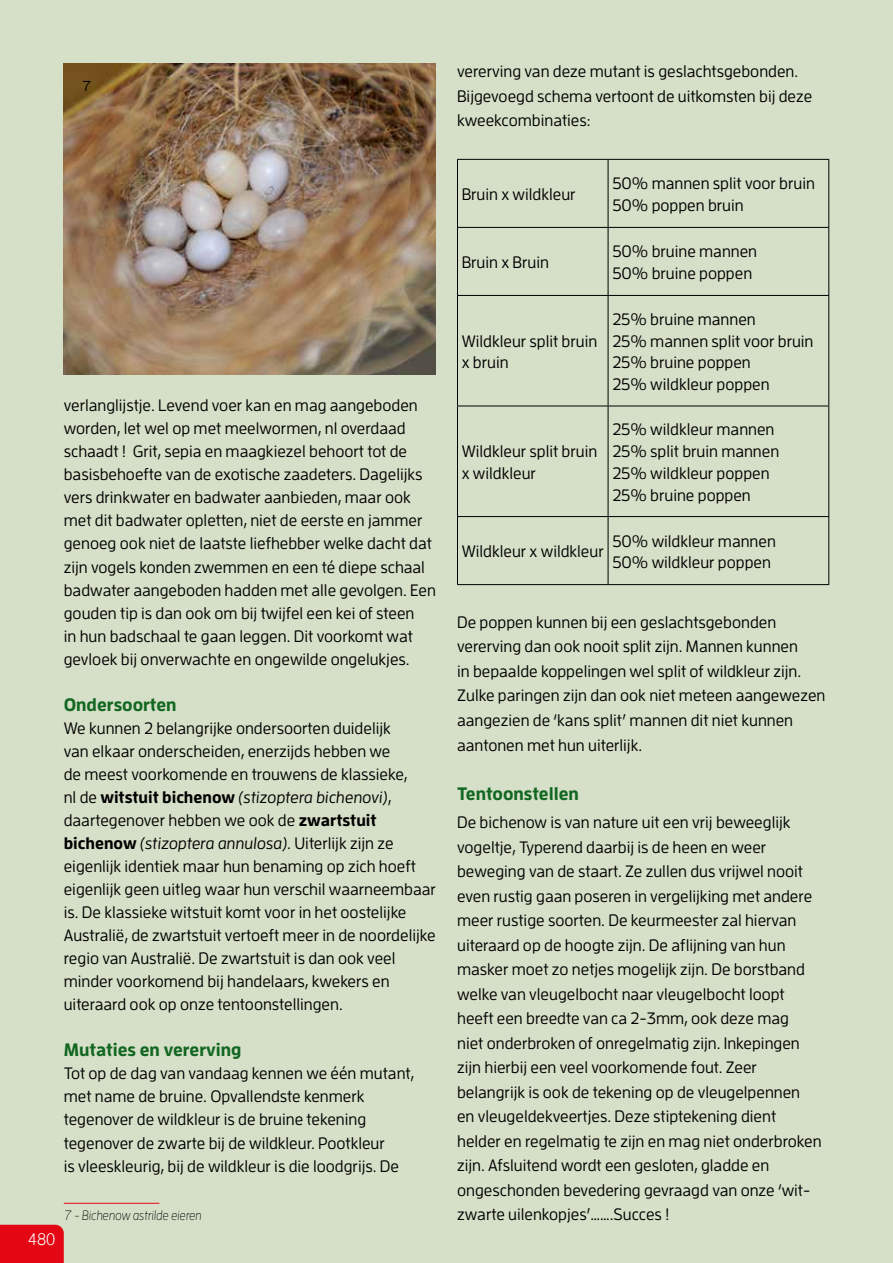
<style>
.page{position:relative;width:893px;height:1263px;background:#d6e0c8}
.page>*{position:absolute;margin:0;border:0;box-sizing:border-box;transform-origin:0 0}
.t1{font:700 18px "Enzo OT";color:#126722}
.t2{font:500 16.5px/23.1px "Enzo OT";color:#000}
.t3{font:300 16.5px "Nissan AG";color:#fff;scale:.95 1}
.t4{font:500 14.4px "Enzo OT";color:#000}
.t5{font:italic 300 13.5px "Enzo OT";color:#000;scale:.9 1}
.s1{font-weight:700}
.s2{font-style:italic}
</style>
<div class="page">
<div style="left:0;top:1225px;width:64px;height:38px;background:#e30613"></div>
<hr style="left:457px;top:159px;width:151px;height:1px;background:#000">
<hr style="left:457px;top:160px;width:1px;height:67px;background:#000">
<hr style="left:608px;top:159px;width:221px;height:1px;background:#000">
<hr style="left:608px;top:160px;width:1px;height:67px;background:#000">
<hr style="left:828px;top:160px;width:1px;height:67px;background:#000">
<hr style="left:457px;top:227px;width:151px;height:1px;background:#000">
<hr style="left:457px;top:228px;width:1px;height:67px;background:#000">
<hr style="left:608px;top:227px;width:221px;height:1px;background:#000">
<hr style="left:608px;top:228px;width:1px;height:67px;background:#000">
<hr style="left:828px;top:228px;width:1px;height:67px;background:#000">
<hr style="left:457px;top:295px;width:151px;height:1px;background:#000">
<hr style="left:457px;top:296px;width:1px;height:110px;background:#000">
<hr style="left:608px;top:295px;width:221px;height:1px;background:#000">
<hr style="left:608px;top:296px;width:1px;height:110px;background:#000">
<hr style="left:828px;top:296px;width:1px;height:110px;background:#000">
<hr style="left:457px;top:406px;width:151px;height:1px;background:#000">
<hr style="left:457px;top:406px;width:1px;height:110px;background:#000">
<hr style="left:608px;top:406px;width:221px;height:1px;background:#000">
<hr style="left:608px;top:406px;width:1px;height:110px;background:#000">
<hr style="left:828px;top:406px;width:1px;height:110px;background:#000">
<hr style="left:457px;top:516px;width:151px;height:1px;background:#000">
<hr style="left:457px;top:517px;width:1px;height:67px;background:#000">
<hr style="left:608px;top:516px;width:221px;height:1px;background:#000">
<hr style="left:608px;top:517px;width:1px;height:67px;background:#000">
<hr style="left:828px;top:517px;width:1px;height:67px;background:#000">
<hr style="left:457px;top:584px;width:151px;height:1px;background:#000">
<hr style="left:608px;top:584px;width:221px;height:1px;background:#000">
<img style="left:64px;top:64px;width:372px;height:311px">
<hr style="left:64px;top:1203px;width:95px;height:1px;background:#e30613">
<p class="t4" style="left:82px;top:77px;width:11px">7</p>
<p class="t2" style="left:64px;top:394px;width:374px">verlanglijstje. Levend voer kan en mag aangeboden worden, let wel op met meelwormen, nl overdaad schaadt ! Grit, sepia en maagkiezel behoort tot de basisbehoefte van de exotische zaadeters. Dagelijks vers drinkwater en badwater aanbieden, maar ook met dit badwater opletten, niet de eerste en jammer genoeg ook niet de laatste liefhebber welke dacht dat zijn vogels konden zwemmen en een té diepe schaal badwater aangeboden hadden met alle gevolgen. Een gouden tip is dan ook om bij twijfel een kei of steen<br>in hun badschaal te gaan leggen. Dit voorkomt wat gevloek bij onverwachte en ongewilde ongelukjes.</p>
<p class="t1" style="left:64px;top:693px;width:114px">Ondersoorten</p>
<p class="t2" style="left:64px;top:716px;width:373px">We kunnen 2 belangrijke ondersoorten duidelijk<br>van elkaar onderscheiden, enerzijds hebben we<br>de meest voorkomende en trouwens de klassieke,<br>nl de <span class="s1">witstuit bichenow</span> <span class="s2">(stizoptera bichenovi)</span>, daartegenover hebben we ook de <span class="s1">zwartstuit bichenow</span> <span class="s2">(stizoptera annulosa)</span>. Uiterlijk zijn ze eigenlijk identiek maar hun benaming op zich hoeft eigenlijk geen uitleg waar hun verschil waarneembaar is. De klassieke witstuit komt voor in het oostelijke Australië, de zwartstuit vertoeft meer in de noordelijke regio van Australië. De zwartstuit is dan ook veel minder voorkomend bij handelaars, kwekers en uiteraard ook op onze tentoonstellingen.</p>
<p class="t1" style="left:64px;top:1039px;width:179px">Mutaties en vererving</p>
<p class="t2" style="left:64px;top:1062px;width:352px">Tot op de dag van vandaag kennen we één mutant, met name de bruine. Opvallendste kenmerk tegenover de wildkleur is de bruine tekening tegenover de zwarte bij de wildkleur. Pootkleur<br>is vleeskleurig, bij de wildkleur is die loodgrijs. De</p>
<p class="t3" style="left:28px;top:1230px;width:30px">480</p>
<p class="t5" style="left:64px;top:1208px;width:155px">7 - Bichenow astrilde eieren</p>
<p class="t2" style="left:457px;top:59px;width:357px;line-height:24.5px">vererving van deze mutant is geslachtsgebonden.<br>Bijgevoegd schema vertoont de uitkomsten bij deze kweekcombinaties:</p>
<p class="t2" style="left:462px;top:183px;width:115px">Bruin x wildkleur</p>
<p class="t2" style="left:612px;top:172px;width:204px;line-height:21.8px">50% mannen split voor bruin<br>50% poppen bruin</p>
<p class="t2" style="left:462px;top:251px;width:89px">Bruin x Bruin</p>
<p class="t2" style="left:612px;top:240px;width:146px;line-height:21.8px">50% bruine mannen<br>50% bruine poppen</p>
<p class="t2" style="left:462px;top:330px;width:137px;line-height:21.8px">Wildkleur split bruin x bruin</p>
<p class="t2" style="left:462px;top:440px;width:137px;line-height:21.8px">Wildkleur split bruin x wildkleur</p>
<p class="t2" style="left:612px;top:308px;width:203px;line-height:21.8px">25% bruine mannen<br>25% mannen split voor bruin<br>25% bruine poppen<br>25% wildkleur poppen</p>
<p class="t2" style="left:612px;top:419px;width:168px;line-height:21.8px">25% wildkleur mannen<br>25% split bruin mannen<br>25% wildkleur poppen<br>25% bruine poppen</p>
<p class="t2" style="left:462px;top:540px;width:143px">Wildkleur x wildkleur</p>
<p class="t2" style="left:612px;top:530px;width:165px;line-height:21.8px">50% wildkleur mannen<br>50% wildkleur poppen</p>
<p class="t2" style="left:457px;top:610px;width:370px;line-height:24.5px">De poppen kunnen bij een geslachtsgebonden vererving dan ook nooit split zijn. Mannen kunnen<br>in bepaalde koppelingen wel split of wildkleur zijn.<br>Zulke paringen zijn dan ook niet meteen aangewezen aangezien de ‘kans split’ mannen dit niet kunnen aantonen met hun uiterlijk.</p>
<p class="t1" style="left:457px;top:782px;width:123px">Tentoonstellen</p>
<p class="t2" style="left:457px;top:810px;width:366px;line-height:24.5px">De bichenow is van nature uit een vrij beweeglijk vogeltje, Typerend daarbij is de heen en weer beweging van de staart. Ze zullen dus vrijwel nooit even rustig gaan poseren in vergelijking met andere meer rustige soorten. De keurmeester zal hiervan uiteraard op de hoogte zijn. De aflijning van hun masker moet zo netjes mogelijk zijn. De borstband welke van vleugelbocht naar vleugelbocht loopt heeft een breedte van ca 2-3mm, ook deze mag<br>niet onderbroken of onregelmatig zijn. Inkepingen zijn hierbij een veel voorkomende fout. Zeer belangrijk is ook de tekening op de vleugelpennen en vleugeldekveertjes. Deze stiptekening dient helder en regelmatig te zijn en mag niet onderbroken zijn. Afsluitend wordt een gesloten, gladde en ongeschonden bevedering gevraagd van onze ‘wit&shy;zwarte uilenkopjes’…….Succes !</p>
</div>
